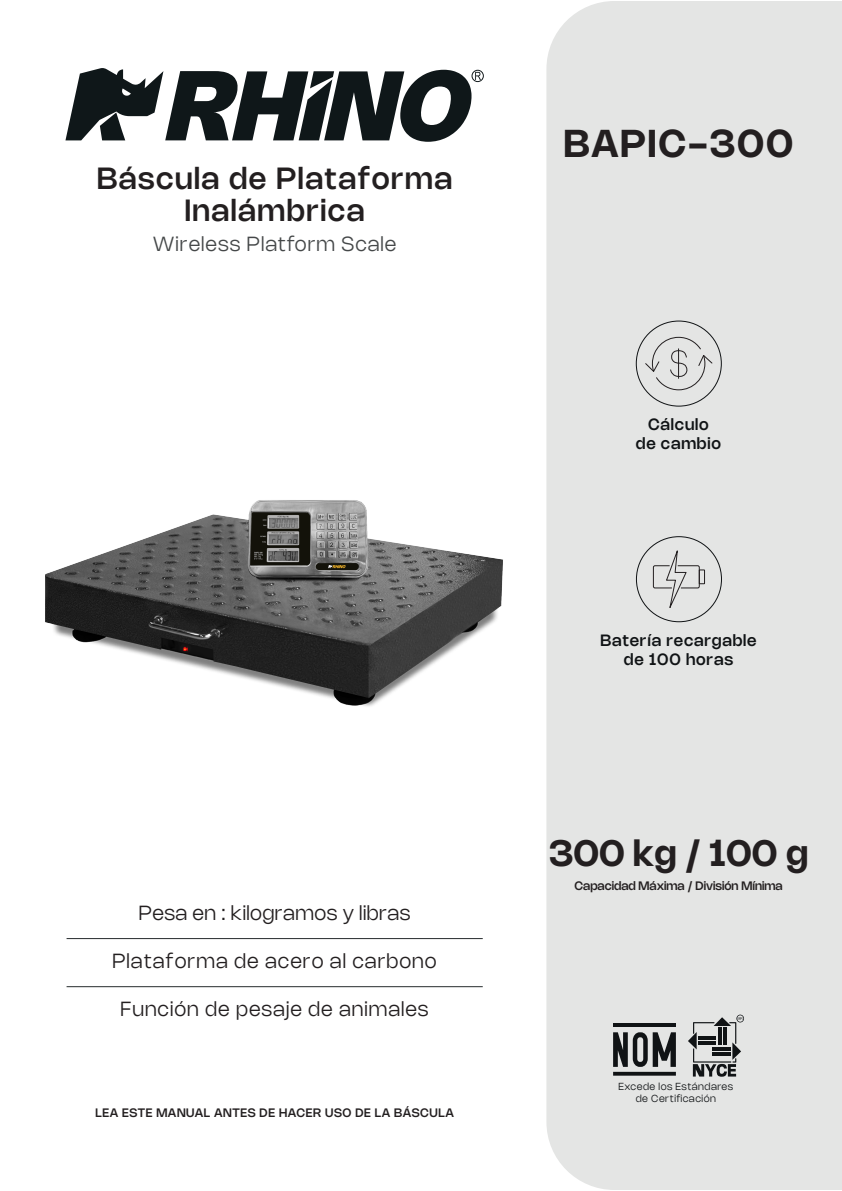
<style>
.page{position:relative;width:842px;height:1191px;background:#fff}
.page>*{position:absolute;margin:0;border:0;box-sizing:border-box;transform-origin:0 0}
.t1{font:600 38px "Nohemi";letter-spacing:.05em;color:#231f20}
.t2{font:600 36px "Nohemi";color:#231f20}
.t3{font:500 30px/32px "Nohemi";letter-spacing:.05em;color:#231f20;text-align:center}
.t4{font:300 20px "Nohemi";letter-spacing:.05em;color:#231f20}
.t5{font:300 20px "Nohemi";letter-spacing:.02em;color:#231f20}
.t6{font:300 20px "Nohemi";letter-spacing:.05em;color:#454849}
.t7{font:500 16px/19.2px "Nohemi";letter-spacing:.05em;color:#101315;text-align:center}
.t8{font:500 12px "Nohemi";letter-spacing:.05em;color:#231f20}
.t9{font:500 12px "Nohemi";color:#231f20}
.t10{font:300 10px/12px "Nohemi";letter-spacing:.05em;color:#101315;text-align:center}
</style>
<div class="page">
<hr style="left:67px;top:986px;width:416px;height:1px;background:#262b2d">
<hr style="left:67px;top:938px;width:416px;height:1px;background:#262b2d">
<img style="left:45px;top:500px;width:458px;height:207px">
<svg style="left:65px;top:68px;width:419px;height:74px"></svg>
<div style="left:546px;top:1px;width:296px;height:1189px;background:#e4e5e4"></div>
<svg style="left:644px;top:336px;width:69px;height:55px;background:#d4d5d4"></svg>
<svg style="left:652px;top:549px;width:53px;height:67px;background:#d3d4d3"></svg>
<svg style="left:613px;top:1032px;width:63px;height:34px;background:#656868"></svg>
<svg style="left:613px;top:1071px;width:63px;height:4px"></svg>
<hr style="left:613px;top:1023px;width:63px;height:4px;background:#101315">
<svg style="left:688px;top:1014px;width:56px;height:62px;background:#9e9f9f"></svg>
<h3 class="t3" style="left:97px;top:164px;width:357px">Báscula de Plataforma<br>Inalámbrica</h3>
<p class="t6" style="left:153px;top:235px;width:245px">Wireless Platform Scale</p>
<p class="t5" style="left:139px;top:903px;width:273px">Pesa en : kilogramos y libras</p>
<p class="t4" style="left:112px;top:951px;width:326px">Plataforma de acero al carbono</p>
<p class="t4" style="left:121px;top:999px;width:310px">Función de pesaje de animales</p>
<p class="t8" style="left:95px;top:1107px;width:360px">LEA ESTE MANUAL ANTES DE HACER USO DE LA BÁSCULA</p>
<h1 class="t1" style="left:564px;top:125px;width:231px">BAPIC-300</h1>
<p class="t7" style="left:636px;top:416px;width:87px">Cálculo<br>de cambio</p>
<p class="t7" style="left:600px;top:631px;width:158px">Batería recargable de 100 horas</p>
<h2 class="t2" style="left:549px;top:836px;width:261px">300 kg / 100 g</h2>
<p class="t9" style="left:574px;top:880px;width:210px">Capacidad Máxima / División Mínima</p>
<p class="t10" style="left:619px;top:1081px;width:116px">Excede los Estándares de Certificación</p>
</div>
